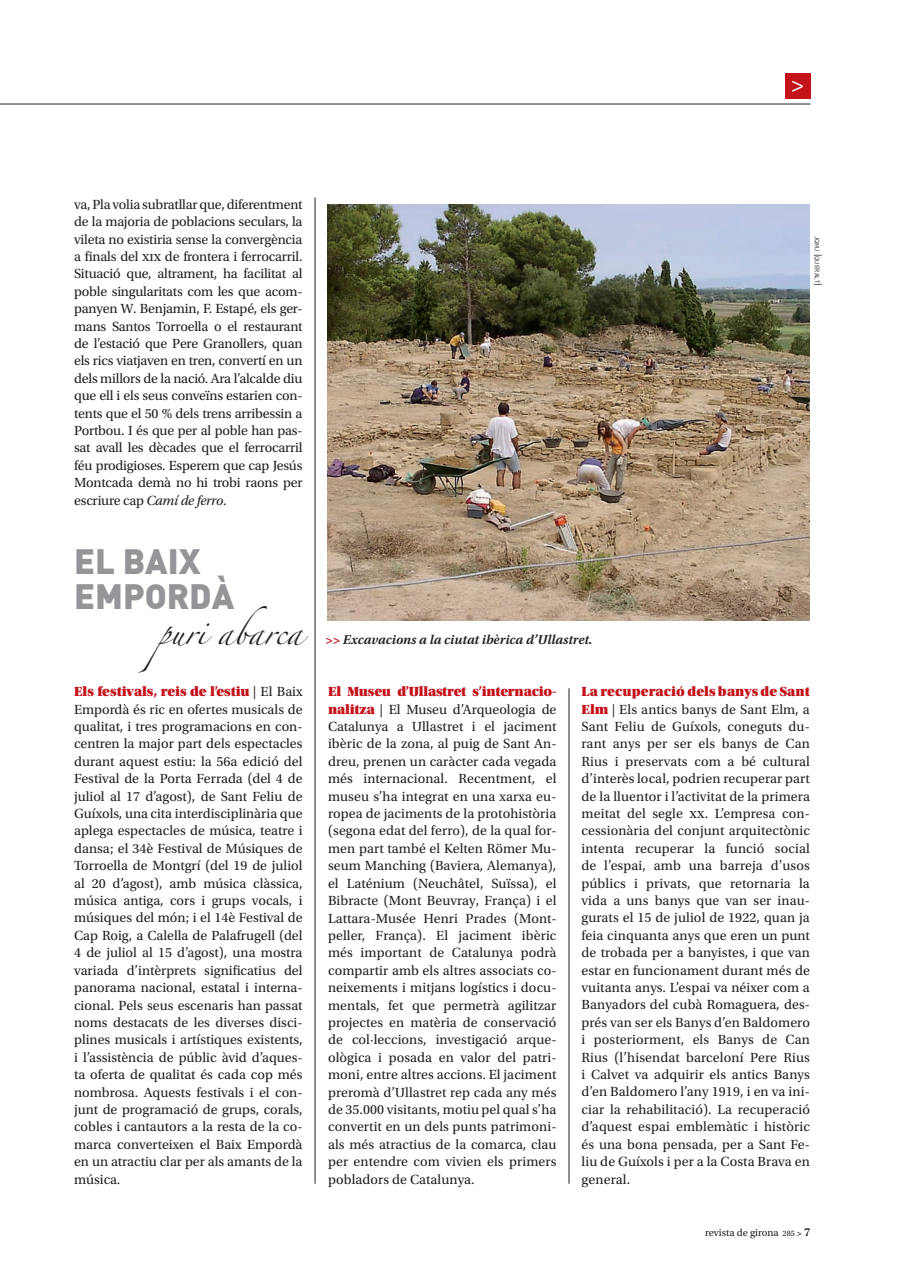
<style>
.page{position:relative;width:900px;height:1276px;background:#fff}
.page>*{position:absolute;margin:0;border:0;box-sizing:border-box;transform-origin:0 0}
.Cro_Fotograf{font:34.5px "DIN Black Alternate";color:#939598}
.t1{font:24px "Utopia Std";color:#fff}
.t2{font:22.5px "Zapfino";color:#231f20}
.t3{font:13.95px/17.4px "Utopia Std";letter-spacing:.005em;color:#231f20;text-align:justify}
.Secccions_Peus{font:italic 600 13.5px "Utopia Std";color:#231f20}
.t4{font:10.5px "Utopia Std";color:#231f20}
.Cro_Fotograf-2{font:6.3px "DIN";color:#231f20}
.s1{font-style:italic}
.s2{font-size:9px}
.s3{font-family:"Utopia Std Black Headline";color:#c4121a}
.s4{color:#c4121a}
.s5{font-size:8.25px}
.s6{font-weight:600;font-size:9px}
.s7{font-weight:600;font-size:12px}
</style>
<div class="page">
<hr style="left:0;top:104px;width:810px;height:1px;background:#231f20">
<div style="left:784px;top:74px;width:26px;height:25px;background:#c4121a"></div>
<hr style="left:314px;top:197px;width:1px;height:986px;background:#231f20">
<hr style="left:568px;top:688px;width:1px;height:495px;background:#231f20">
<img style="left:327px;top:204px;width:482px;height:416px">
<p class="t3" style="left:74px;top:196px;width:230px">va, Pla volia subratllar que, diferentment de la majoria de poblacions seculars, la vileta no existiria sense la convergència a finals del xix de frontera i ferrocarril.<br>Situació que, altrament, ha facilitat al poble singularitats com les que acom&shy;panyen W. Benjamin, F. Estapé, els ger&shy;mans Santos Torroella o el restaurant de l’estació que Pere Granollers, quan els rics viatjaven en tren, convertí en un dels millors de la nació. Ara l’alcalde diu que ell i els seus conveïns estarien con&shy;tents que el 50 % dels trens arribessin a Portbou. I és que per al poble han pas&shy;sat avall les dècades que el ferrocarril féu prodigioses. Esperem que cap Jesús Montcada demà no hi trobi raons per escriure cap <span class="s1">Camí de ferro</span>.</p>
<p class="t1" style="left:790px;top:71px;width:14px">&gt;</p>
<p class="Cro_Fotograf-2" style="left:820px;top:236px;width:52px;rotate:90deg">jqmj <span class="s2">(</span>queralt<span class="s2">)</span></p>
<p class="Cro_Fotograf" style="left:74px;top:538px;width:128px">EL BAIX</p>
<p class="Cro_Fotograf" style="left:74px;top:573px;width:162px">EMPORDÀ</p>
<p class="t2" style="left:158px;top:623px;width:145px">puri abarca</p>
<p class="t3" style="left:74px;top:683px;width:230px"><span class="s3">Els festivals, reis de l’estiu</span> | El Baix Empordà és ric en ofertes musicals de qualitat, i tres programacions en con&shy;centren la major part dels espectacles durant aquest estiu: la 56a edició del Festival de la Porta Ferrada (del 4 de juliol al 17 d’agost), de Sant Feliu de Guíxols, una cita interdisciplinària que aplega espectacles de música, teatre i dansa; el 34è Festival de Músiques de Torroella de Montgrí (del 19 de juliol al 20 d’agost), amb música clàssica, música antiga, cors i grups vocals, i músiques del món; i el 14è Festival de Cap Roig, a Calella de Palafrugell (del 4 de juliol al 15 d’agost), una mostra variada d’intèrprets significatius del panorama nacional, estatal i interna&shy;cional. Pels seus escenaris han passat noms destacats de les diverses disci&shy;plines musicals i artístiques existents, i l’assistència de públic àvid d’aques&shy;ta oferta de qualitat és cada cop més nombrosa. Aquests festivals i el con&shy;junt de programació de grups, corals, cobles i cantautors a la resta de la co&shy;marca converteixen el Baix Empordà en un atractiu clar per als amants de la música.</p>
<p class="t3" style="left:328px;top:683px;width:230px;text-align:left"><span class="s3">El Museu d’Ullastret s’internacio&shy;nalitza</span> | El Museu d’Arqueologia de Catalunya a Ullastret i el jaciment ibèric de la zona, al puig de Sant An&shy;dreu, prenen un caràcter cada vegada més internacional. Recentment, el museu s’ha integrat en una xarxa eu&shy;ropea de jaciments de la protohistòria (segona edat del ferro), de la qual for&shy;men part també el Kelten Römer Mu&shy;seum Manching (Baviera, Alemanya), el Laténium (Neuchâtel, Suïssa), el Bibracte (Mont Beuvray, França) i el Lattara-Musée Henri Prades (Mont&shy;peller, França). El jaciment ibèric més important de Catalunya podrà compartir amb els altres associats co&shy;neixements i mitjans logístics i docu&shy;mentals, fet que permetrà agilitzar projectes en matèria de conservació de col·leccions, investigació arque&shy;ològica i posada en valor del patri&shy;moni, entre altres accions. El jaciment preromà d’Ullastret rep cada any més de 35.000 visitants, motiu pel qual s’ha convertit en un dels punts patrimoni&shy;als més atractius de la comarca, clau per entendre com vivien els primers pobladors de Catalunya.</p>
<p class="t3" style="left:581px;top:683px;width:230px"><span class="s3">La recuperació dels banys de Sant Elm</span> | Els antics banys de Sant Elm, a Sant Feliu de Guíxols, coneguts du&shy;rant anys per ser els banys de Can Rius i preservats com a bé cultural d’interès local, podrien recuperar part de la lluentor i l’activitat de la primera meitat del segle xx. L’empresa con&shy;cessionària del conjunt arquitectònic intenta recuperar la funció social de l’espai, amb una barreja d’usos públics i privats, que retornaria la vida a uns banys que van ser inau&shy;gurats el 15 de juliol de 1922, quan ja feia cinquanta anys que eren un punt de trobada per a banyistes, i que van estar en funcionament durant més de vuitanta anys. L’espai va néixer com a Banyadors del cubà Romaguera, des&shy;prés van ser els Banys d’en Baldomero i posteriorment, els Banys de Can Rius (l’hisendat barceloní Pere Rius i Calvet va adquirir els antics Banys d’en Baldomero l’any 1919, i en va ini&shy;ciar la rehabilitació). La recuperació d’aquest espai emblemàtic i històric és una bona pensada, per a Sant Fe&shy;liu de Guíxols i per a la Costa Brava en general.</p>
<p class="Secccions_Peus" style="left:325px;top:632px;width:269px"><span class="s4">&gt;&gt;</span> Excavacions a la ciutat ibèrica d’Ullastret.</p>
<p class="t4" style="left:704px;top:1226px;width:107px">revista de girona <span class="s5">285</span> <span class="s6">&gt;</span> <span class="s7">7</span></p>
</div>
